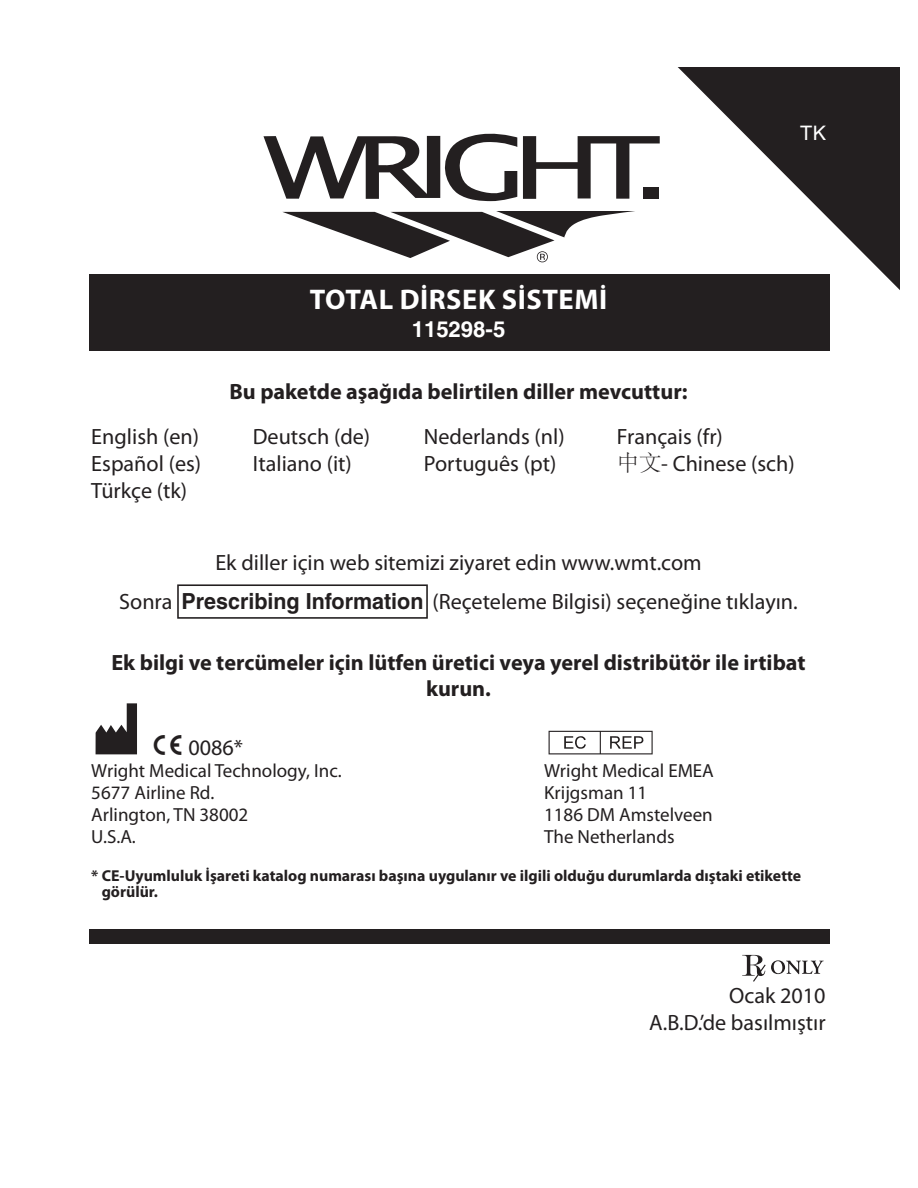
<style>
.page{position:relative;width:918px;height:1188px;background:#fff}
.page>*{position:absolute;margin:0;border:0;box-sizing:border-box;transform-origin:0 0}
.t1{font:57px "mdd en 980";color:#231f20}
.t2{font:700 28.5px "Myriad Pro";letter-spacing:.02em;color:#fff}
.t3{font:22.2px/38.8px "Myriad Pro";color:#231f20;text-align:center}
.t4{font:700 22.2px/26.5px "Myriad Pro";color:#231f20;text-align:center}
.t5{font:700 22.2px "Helvetica";color:#fff}
.t6{font:19.95px "Helvetica";color:#fff}
.t7{font:19.05px "Myriad Pro";color:#231f20}
.t8{font:700 15.9px/15.9px "Myriad Pro";color:#231f20}
.s1{font-family:"ST Song Std Light Acro G Bpc EUC H"}
.s2{font-family:"Helvetica";font-weight:700}
.s3{font-family:"mdd en 980"}
</style>
<div class="page">
<div style="left:89px;top:274px;width:741px;height:77px;background:#231f20"></div>
<div style="left:177px;top:584px;width:251px;height:35px;border:2px solid #231f20"></div>
<svg style="left:263px;top:134px;width:254px;height:67px"></svg>
<svg style="left:523px;top:136px;width:137px;height:63px"></svg>
<div style="left:644px;top:187px;width:15px;height:11px;background:#231f20"></div>
<svg style="left:282px;top:211px;width:353px;height:51px"></svg>
<div style="left:89px;top:930px;width:741px;height:14px;background:#231f20"></div>
<svg style="left:742px;top:955px;width:82px;height:27px"></svg>
<svg style="left:678px;top:68px;width:222px;height:222px;fill:#231f20"></svg>
<p class="t2" style="left:310px;top:288px;width:299px">TOTAL DİRSEK SİSTEMİ</p>
<p class="t5" style="left:412px;top:321px;width:95px">115298-5</p>
<p class="t4" style="left:230px;top:379px;width:459px">Bu paketde aşağıda belirtilen diller mevcuttur:</p>
<p class="t6" style="left:800px;top:126px;width:28px">TK</p>
<p class="t3" style="left:91px;top:419px;width:109px">English (en)</p>
<p class="t3" style="left:253px;top:419px;width:119px">Deutsch (de)</p>
<p class="t3" style="left:424px;top:419px;width:142px">Nederlands (nl)</p>
<p class="t3" style="left:617px;top:419px;width:107px">Français (fr)</p>
<p class="t3" style="left:91px;top:445px;width:111px">Español (es)</p>
<p class="t3" style="left:253px;top:445px;width:101px">Italiano (it)</p>
<p class="t3" style="left:424px;top:445px;width:134px">Português (pt)</p>
<p class="t3" style="left:617px;top:445px;width:179px"><span class="s1">中文</span>- Chinese (sch)</p>
<p class="t3" style="left:91px;top:472px;width:97px">Türkçe (tk)</p>
<p class="t3" style="left:119px;top:545px;width:680px">Ek diller için web sitemizi ziyaret edin www.wmt.com<br>Sonra <span class="s2">Prescribing Information</span> (Reçeteleme Bilgisi) seçeneğine tıklayın.</p>
<p class="t4" style="left:111px;top:650px;width:696px">Ek bilgi ve tercümeler için lütfen üretici veya yerel distribütör ile irtibat kurun.</p>
<h1 class="t1" style="left:91px;top:703px;width:49px">M</h1>
<p class="t7" style="left:91px;top:763px;width:252px">Wright Medical Technology, Inc.</p>
<p class="t7" style="left:544px;top:763px;width:171px">Wright Medical EMEA</p>
<p class="t7" style="left:91px;top:785px;width:125px">5677 Airline Rd.</p>
<p class="t7" style="left:544px;top:785px;width:105px">Krijgsman 11</p>
<p class="t3" style="left:153px;top:729px;width:92px"><span class="s3">C</span> 0086*</p>
<h1 class="t1" style="left:544px;top:703px;width:117px">P</h1>
<p class="t7" style="left:91px;top:807px;width:158px">Arlington, TN 38002</p>
<p class="t7" style="left:544px;top:807px;width:170px">1186 DM Amstelveen</p>
<p class="t7" style="left:91px;top:829px;width:46px">U.S.A.</p>
<p class="t7" style="left:544px;top:829px;width:132px">The Netherlands</p>
<p class="t8" style="left:102px;top:869px;width:701px;text-indent:-10px">* CE-Uyumluluk İşareti katalog numarası başına uygulanır ve ilgili olduğu durumlarda dıştaki etikette görülür.</p>
<p class="t3" style="left:649px;top:983px;width:178px;line-height:26.5px;text-align:right">Ocak 2010<br>A.B.D.’de basılmıştır</p>
</div>
